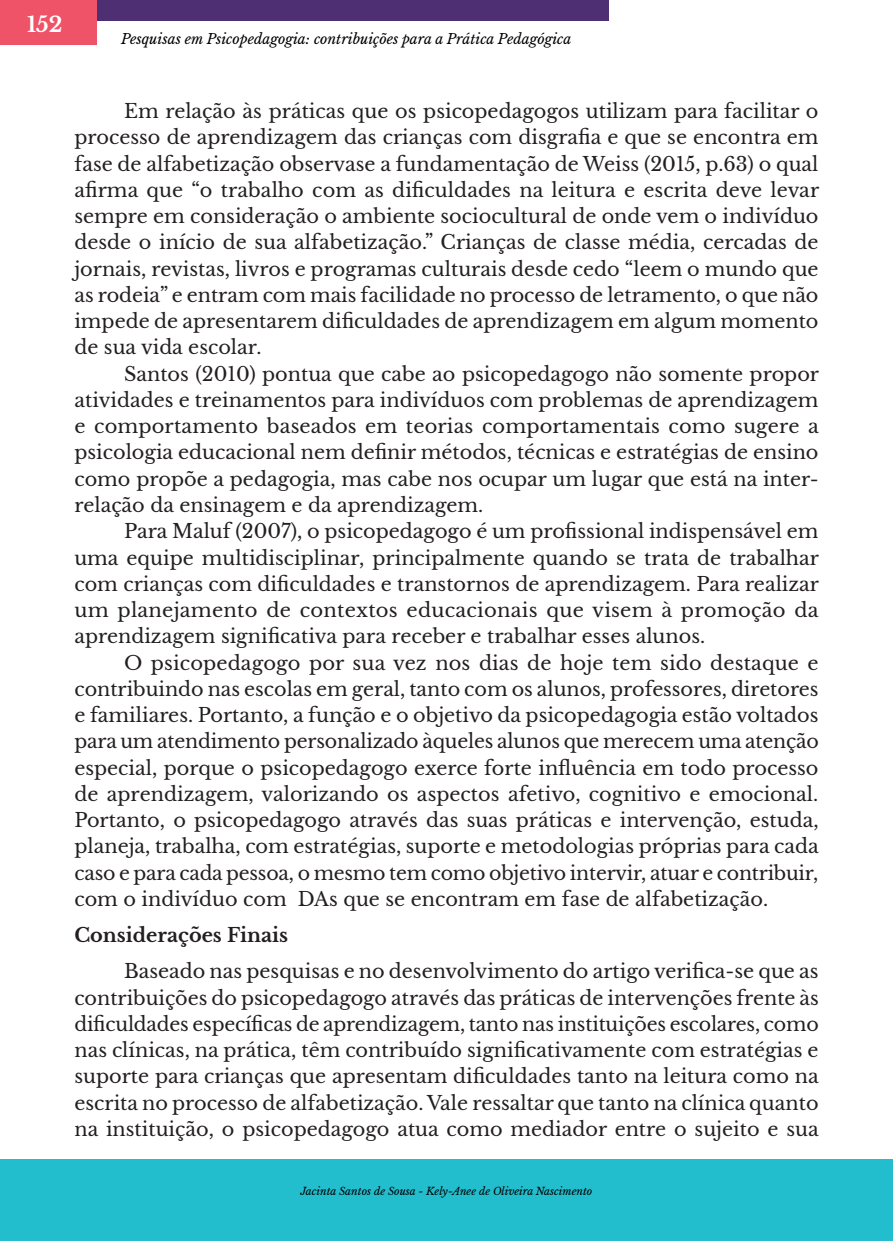
<style>
.page{position:relative;width:893px;height:1241px;background:#fff}
.page>*{position:absolute;margin:0;border:0;box-sizing:border-box;transform-origin:0 0}
.t1{font:700 21px "Libre Baskerville";color:#fff}
.t2{font:19.25px/26.2px "Libre Baskerville";color:#231f20;text-align:justify}
.t3{font:700 19.25px "Libre Baskerville";color:#231f20}
.t4{font:italic 14px "Libre Baskerville";color:#000}
.t5{font:italic 10.5px "Libre Baskerville";color:#000}
</style>
<div class="page">
<div style="left:97px;top:0;width:512px;height:21px;background:#4f2f73"></div>
<div style="left:0;top:0;width:97px;height:44px;background:#ef5367"></div>
<div style="left:0;top:1158px;width:893px;height:82px;background:#23bece"></div>
<p class="t1" style="left:27px;top:11px;width:37px">152</p>
<p class="t4" style="left:121px;top:31px;width:452px">Pesquisas em Psicopedagogia: contribuições para a Prática Pedagógica</p>
<p class="t2" style="left:74px;top:98px;width:746px;text-indent:50px">Em relação às práticas que os psicopedagogos utilizam para facilitar o processo de aprendizagem das crianças com disgrafia e que se encontra em fase de alfabetização observase a fundamentação de Weiss (2015, p.63) o qual afirma que “o trabalho com as dificuldades na leitura e escrita deve levar sempre em consideração o ambiente sociocultural de onde vem o indivíduo desde o início de sua alfabetização.” Crianças de classe média, cercadas de jornais, revistas, livros e programas culturais desde cedo “leem o mundo que as rodeia” e entram com mais facilidade no processo de letramento, o que não impede de apresentarem dificuldades de aprendizagem em algum momento de sua vida escolar.</p>
<p class="t2" style="left:74px;top:360px;width:746px;text-indent:50px">Santos (2010) pontua que cabe ao psicopedagogo não somente propor atividades e treinamentos para indivíduos com problemas de aprendizagem e comportamento baseados em teorias comportamentais como sugere a psicologia educacional nem definir métodos, técnicas e estratégias de ensino como propõe a pedagogia, mas cabe nos ocupar um lugar que está na inter&shy;relação da ensinagem e da aprendizagem.</p>
<p class="t2" style="left:74px;top:518px;width:746px;text-indent:50px">Para Maluf (2007), o psicopedagogo é um profissional indispensável em uma equipe multidisciplinar, principalmente quando se trata de trabalhar com crianças com dificuldades e transtornos de aprendizagem. Para realizar um planejamento de contextos educacionais que visem à promoção da aprendizagem significativa para receber e trabalhar esses alunos.</p>
<p class="t2" style="left:74px;top:649px;width:746px;text-indent:50px">O psicopedagogo por sua vez nos dias de hoje tem sido destaque e contribuindo nas escolas em geral, tanto com os alunos, professores, diretores e familiares. Portanto, a função e o objetivo da psicopedagogia estão voltados para um atendimento personalizado àqueles alunos que merecem uma atenção especial, porque o psicopedagogo exerce forte influência em todo processo de aprendizagem, valorizando os aspectos afetivo, cognitivo e emocional.<br>Portanto, o psicopedagogo através das suas práticas e intervenção, estuda, planeja, trabalha, com estratégias, suporte e metodologias próprias para cada caso e para cada pessoa, o mesmo tem como objetivo intervir, atuar e contribuir, com o indivíduo com DAs que se encontram em fase de alfabetização.</p>
<p class="t3" style="left:74px;top:923px;width:215px">Considerações Finais</p>
<p class="t2" style="left:74px;top:958px;width:746px;text-indent:50px">Baseado nas pesquisas e no desenvolvimento do artigo verifica-se que as contribuições do psicopedagogo através das práticas de intervenções frente às dificuldades específicas de aprendizagem, tanto nas instituições escolares, como nas clínicas, na prática, têm contribuído significativamente com estratégias e suporte para crianças que apresentam dificuldades tanto na leitura como na escrita no processo de alfabetização. Vale ressaltar que tanto na clínica quanto na instituição, o psicopedagogo atua como mediador entre o sujeito e sua</p>
<p class="t5" style="left:301px;top:1184px;width:293px">Jacinta Santos de Sousa - Kely-Anee de Oliveira Nascimento</p>
</div>
